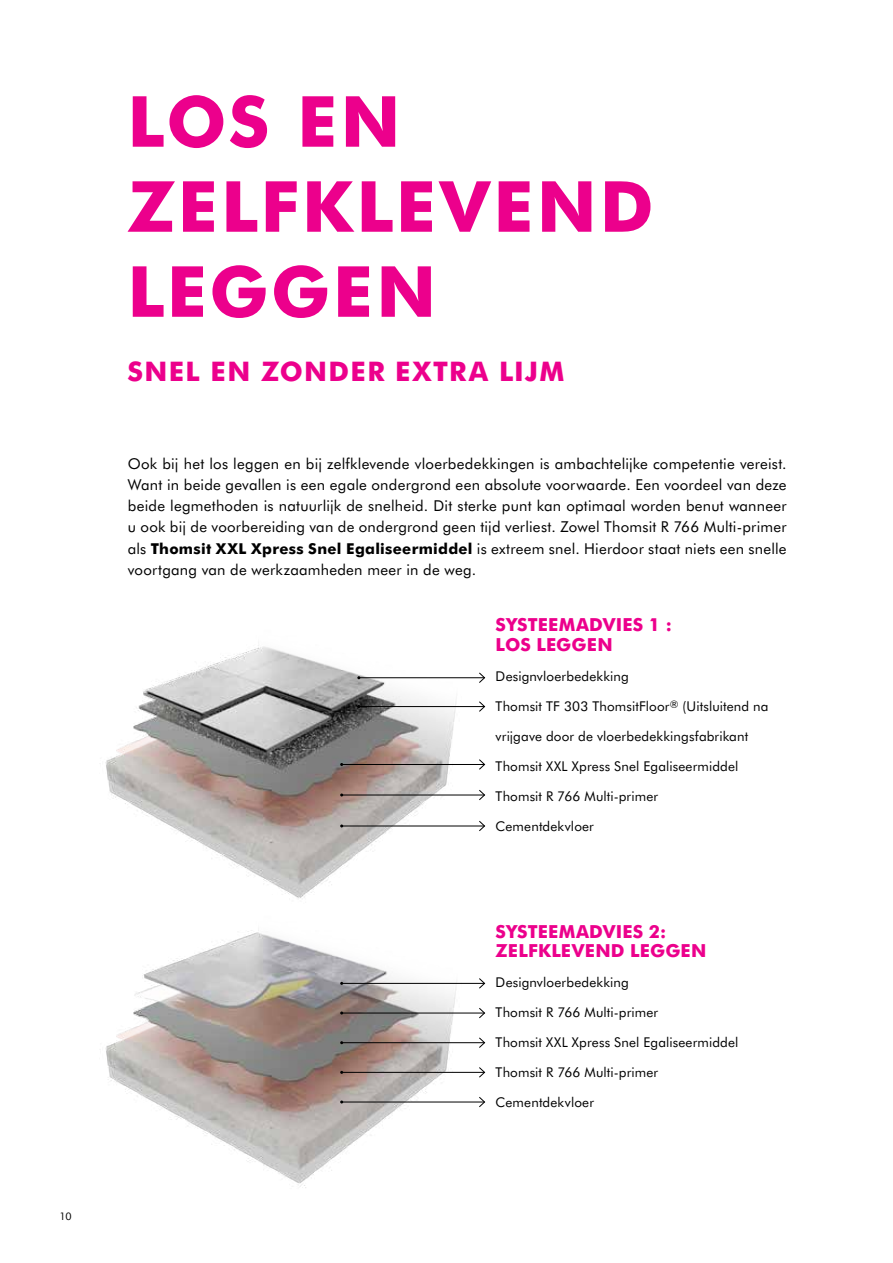
<style>
.page{position:relative;width:893px;height:1263px;background:#fff}
.page>*{position:absolute;margin:0;border:0;box-sizing:border-box;transform-origin:0 0}
.t1{font:700 70.5px/85.1px "Futura BT";letter-spacing:.04em;color:#ec008c}
.t2{font:700 27px "Futura BT";letter-spacing:.05em;color:#ec008c}
.t3{font:700 18px/19.5px "Futura BT";letter-spacing:.01em;color:#ec008c}
.t4{font:15px/21.3px "Futura BT";letter-spacing:.015em;color:#000;text-align:justify}
.t5{font:13.5px "Futura BT";letter-spacing:.01em;color:#000}
.t6{font:10.5px "Futura BT";color:#000}
.s1{font-weight:700}
</style>
<div class="page">
<img style="left:105px;top:645px;width:373px;height:543px">
<hr style="left:342px;top:1102px;width:143px;height:1px;background:#000">
<svg style="left:478px;top:1097px;width:7px;height:11px"></svg>
<hr style="left:342px;top:1072px;width:143px;height:1px;background:#000">
<svg style="left:478px;top:1067px;width:8px;height:11px"></svg>
<hr style="left:342px;top:1042px;width:143px;height:1px;background:#000">
<svg style="left:478px;top:1037px;width:8px;height:11px"></svg>
<hr style="left:342px;top:1013px;width:143px;height:1px;background:#000">
<svg style="left:478px;top:1008px;width:8px;height:11px"></svg>
<hr style="left:342px;top:826px;width:143px;height:1px;background:#000">
<svg style="left:478px;top:821px;width:7px;height:10px"></svg>
<hr style="left:342px;top:795px;width:143px;height:1px;background:#000">
<svg style="left:478px;top:790px;width:7px;height:11px"></svg>
<hr style="left:342px;top:764px;width:143px;height:1px;background:#000">
<svg style="left:479px;top:759px;width:7px;height:11px"></svg>
<hr style="left:359px;top:706px;width:126px;height:1px;background:#000">
<svg style="left:478px;top:701px;width:8px;height:11px"></svg>
<hr style="left:359px;top:677px;width:126px;height:1px;background:#000">
<svg style="left:478px;top:672px;width:8px;height:11px"></svg>
<hr style="left:342px;top:983px;width:143px;height:1px;background:#000">
<svg style="left:478px;top:978px;width:8px;height:11px"></svg>
<p class="t6" style="left:60px;top:1210px;width:14px">10</p>
<h1 class="t1" style="left:127px;top:79px;width:528px">LOS EN<br>ZELFKLEVEND<br>LEGGEN</h1>
<h2 class="t2" style="left:127px;top:354px;width:439px">SNEL EN ZONDER EXTRA LIJM</h2>
<p class="t4" style="left:128px;top:453px;width:660px">Ook bij het los leggen en bij zelfklevende vloerbedekkingen is ambachtelijke competentie vereist.<br>Want in beide gevallen is een egale ondergrond een absolute voorwaarde. Een voordeel van deze beide legmethoden is natuurlijk de snelheid. Dit sterke punt kan optimaal worden benut wanneer u ook bij de voorbereiding van de ondergrond geen tijd verliest. Zowel Thomsit R 766 Multi-primer als <span class="s1">Thomsit XXL Xpress Snel Egaliseermiddel</span> is extreem snel. Hierdoor staat niets een snelle voortgang van de werkzaamheden meer in de weg.</p>
<p class="t3" style="left:496px;top:615px;width:178px">SYSTEEMADVIES 1 :<br>LOS LEGGEN</p>
<p class="t5" style="left:496px;top:667px;width:135px">Designvloerbedekking</p>
<p class="t5" style="left:496px;top:697px;width:275px">Thomsit TF 303 ThomsitFloor<sup>®</sup> (Uitsluitend na</p>
<p class="t5" style="left:496px;top:727px;width:254px">vrijgave door de vloerbedekkingsfabrikant</p>
<p class="t5" style="left:496px;top:757px;width:244px">Thomsit XXL Xpress Snel Egaliseermiddel</p>
<p class="t5" style="left:496px;top:787px;width:164px">Thomsit R 766 Multi-primer</p>
<p class="t5" style="left:496px;top:817px;width:100px">Cementdekvloer</p>
<p class="t3" style="left:496px;top:921px;width:212px">SYSTEEMADVIES 2:<br>ZELFKLEVEND LEGGEN</p>
<p class="t5" style="left:496px;top:974px;width:135px">Designvloerbedekking</p>
<p class="t5" style="left:496px;top:1004px;width:164px">Thomsit R 766 Multi-primer</p>
<p class="t5" style="left:496px;top:1034px;width:244px">Thomsit XXL Xpress Snel Egaliseermiddel</p>
<p class="t5" style="left:496px;top:1064px;width:164px">Thomsit R 766 Multi-primer</p>
<p class="t5" style="left:496px;top:1094px;width:100px">Cementdekvloer</p>
</div>
